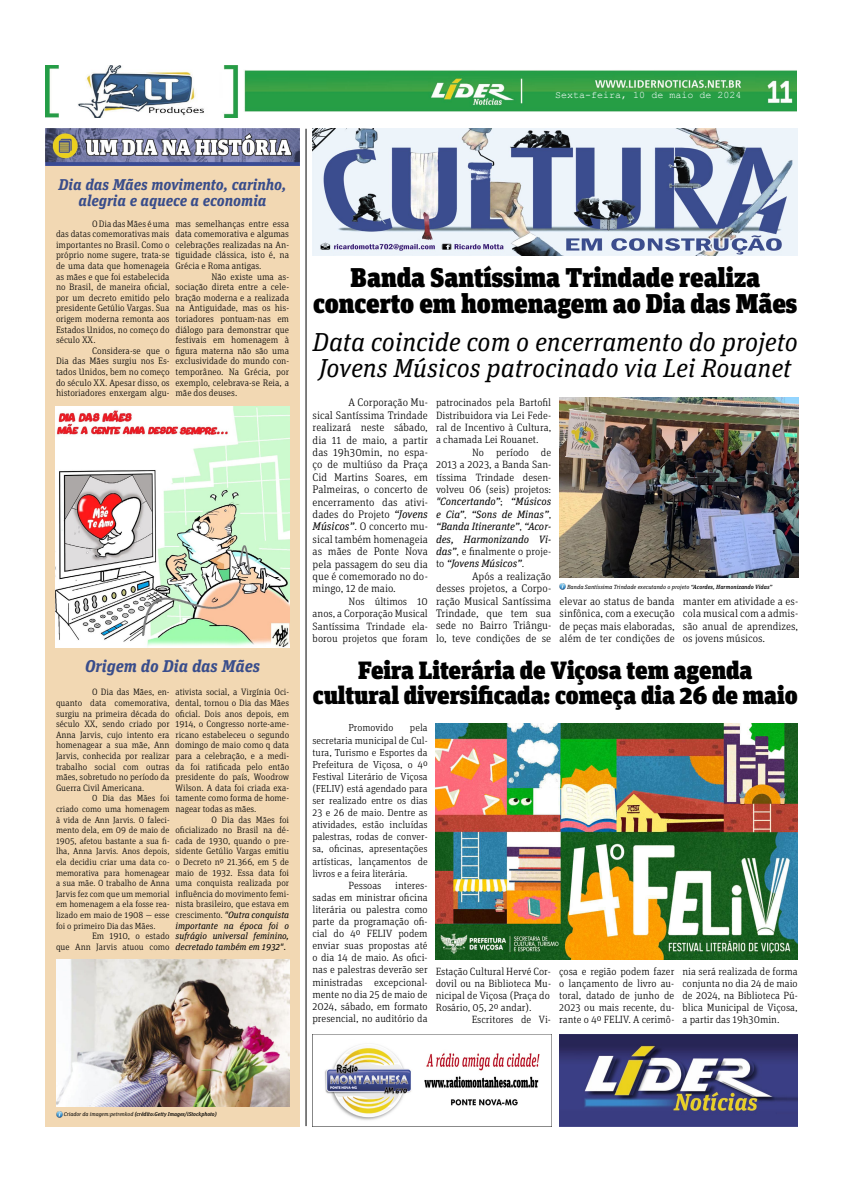
<style>
.page{position:relative;width:842px;height:1191px;background:#fff}
.page>*{position:absolute;margin:0;border:0;box-sizing:border-box;transform-origin:0 0}
.t1{font:900 27.1px/26px "Unit Slab Pro";color:#000;text-align:center}
.t2{font:italic 26px/26px "Unit Slab Pro";color:#000}
.t3{font:900 25px/25px "Unit Slab Pro";color:#000;text-align:center}
.t4{font:italic 700 17px "Unit Slab Pro";color:#394d8b}
.t5{font:italic 700 15.6px/16px "Unit Slab Pro";color:#394d8b;text-align:center}
.t6{font:300 11px/12.4px "Unit Slab Pro";color:#000;text-align:justify}
.t7{font:300 10.6px/12.4px "Unit Slab Pro";color:#000;text-align:justify}
.t8{font:300 10.5px/11.8px "Unit Slab Pro";color:#000;text-align:justify}
.t9{font:300 10.2px/12.1px "Unit Slab Pro";color:#000;text-align:justify}
.t10{font:10px "Courier New";color:#fff}
.t11{font:300 9.4px/10.6px "Unit Slab Pro";color:#000;text-align:justify}
.t12{font:300 9.3px/10.6px "Unit Slab Pro";color:#000;text-align:justify}
.t13{font:300 9.2px/10.6px "Unit Slab Pro";color:#000;text-align:justify}
.t14{font:300 8.9px/10.6px "Unit Slab Pro";color:#000;text-align:justify}
.t15{font:italic 6px "Unit Slab Pro";color:#000}
.t16{font:italic 500 5.6px "Unit Slab Pro";color:#000}
.s1{font-weight:400;font-style:italic}
.s2{font-weight:500}
.s3{font-weight:400}
</style>
<div class="page">
<img style="left:45px;top:65px;width:751px;height:52px">
<hr style="left:306px;top:129px;width:1px;height:997px;background:#000">
<div style="left:46px;top:165px;width:254px;height:961px;background:#f2d8b3"></div>
<img style="left:56px;top:960px;width:233px;height:146px">
<img style="left:56px;top:406px;width:233px;height:241px">
<img style="left:46px;top:129px;width:254px;height:36px">
<img style="left:313px;top:129px;width:485px;height:126px">
<img style="left:559px;top:398px;width:239px;height:179px">
<img style="left:436px;top:723px;width:362px;height:237px">
<svg style="left:56px;top:1111px;width:7px;height:6px"></svg>
<svg style="left:559px;top:584px;width:7px;height:5px"></svg>
<img style="left:312px;top:1034px;width:239px;height:92px">
<img style="left:559px;top:1034px;width:239px;height:92px">
<p class="t10" style="left:555px;top:89px;width:188px">Sexta-feira, 10 de maio de 2024</p>
<h3 class="t5" style="left:59px;top:175px;width:229px">Dia das Mães movimento, carinho, alegria e aquece a economia</h3>
<p class="t11" style="left:175px;top:218px;width:115px">mas semelhanças entre essa data comemorativa e algumas celebrações realizadas na An&shy;tiguidade clássica, isto é, na Grécia e Roma antigas.</p>
<p class="t11" style="left:175px;top:271px;width:115px;text-indent:36px">Não existe uma as&shy;sociação direta entre a cele&shy;bração moderna e a realizada na Antiguidade, mas os his&shy;toriadores pontuam-nas em diálogo para demonstrar que festivais em homenagem à figura materna não são uma exclusividade do mundo con&shy;temporâneo. Na Grécia, por exemplo, celebrava-se Reia, a mãe dos deuses.</p>
<p class="t12" style="left:56px;top:218px;width:115px;text-indent:36px">O Dia das Mães é uma das datas comemorativas mais importantes no Brasil. Como o próprio nome sugere, trata-se de uma data que homenageia as mães e que foi estabelecida no Brasil, de maneira oficial, por um decreto emitido pelo presidente Getúlio Vargas. Sua origem moderna remonta aos Estados Unidos, no começo do século XX.</p>
<p class="t11" style="left:56px;top:345px;width:115px;text-indent:36px">Considera-se que o Dia das Mães surgiu nos Es&shy;tados Unidos, bem no começo do século XX. Apesar disso, os historiadores enxergam algu-</p>
<h3 class="t4" style="left:85px;top:653px;width:176px">Origem do Dia das Mães</h3>
<p class="t13" style="left:56px;top:686px;width:115px;text-indent:36px">O Dia das Mães, en&shy;quanto data comemorativa, surgiu na primeira década do século XX, sendo criado por Anna Jarvis, cujo intento era homenagear a sua mãe, Ann Jarvis, conhecida por realizar trabalho social com outras mães, sobretudo no período da Guerra Civil Americana.</p>
<p class="t14" style="left:56px;top:792px;width:115px;text-indent:36px">O Dia das Mães foi criado como uma homenagem à vida de Ann Jarvis. O faleci&shy;mento dela, em 09 de maio de 1905, afetou bastante a sua fi&shy;lha, Anna Jarvis. Anos depois, ela decidiu criar uma data co&shy;memorativa para homenagear a sua mãe. O trabalho de Anna Jarvis fez com que um memorial em homenagem a ela fosse rea&shy;lizado em maio de 1908 — esse foi o primeiro Dia das Mães.</p>
<p class="t13" style="left:56px;top:930px;width:115px;text-align:right">Em 1910, o estado<br>que Ann Jarvis atuou como</p>
<p class="t13" style="left:175px;top:686px;width:115px">ativista social, a Virgínia Oci&shy;dental, tornou o Dia das Mães oficial. Dois anos depois, em 1914, o Congresso norte-ame&shy;ricano estabeleceu o segundo domingo de maio como q data para a celebração, e a medi&shy;da foi ratificada pelo então presidente do país, Woodrow Wilson. A data foi criada exa&shy;tamente como forma de home&shy;nagear todas as mães.</p>
<p class="t13" style="left:175px;top:814px;width:115px;text-indent:36px">O Dia das Mães foi oficializado no Brasil na dé&shy;cada de 1930, quando o pre&shy;sidente Getúlio Vargas emitiu o Decreto nº 21.366, em 5 de maio de 1932. Essa data foi uma conquista realizada por influência do movimento femi&shy;nista brasileiro, que estava em crescimento. <span class="s1">"Outra conquista importante na época foi o sufrágio universal feminino, decretado também em 1932".</span></p>
<h1 class="t1" style="left:313px;top:263px;width:486px">Banda Santíssima Trindade realiza concerto em homenagem ao Dia das Mães</h1>
<h2 class="t2" style="left:313px;top:329px;width:487px">Data coincide com o encerramento do projeto<br>Jovens Músicos patrocinado via Lei Rouanet</h2>
<p class="t6" style="left:313px;top:396px;width:117px;text-indent:36px">A Corporação Mu&shy;sical Santíssima Trindade realizará neste sábado, dia 11 de maio, a partir das 19h30min, no espa&shy;ço de multiúso da Praça Cid Martins Soares, em Palmeiras, o concerto de encerramento das ativi&shy;dades do Projeto <span class="s1">“Jovens Músicos”</span>. O concerto mu&shy;sical também homenageia as mães de Ponte Nova pela passagem do seu dia que é comemorado no do&shy;mingo, 12 de maio.</p>
<p class="t7" style="left:313px;top:594px;width:117px;text-indent:36px">Nos últimos 10 anos, a Corporação Musical Santíssima Trindade ela&shy;borou projetos que foram</p>
<p class="t7" style="left:436px;top:396px;width:117px">patrocinados pela Bartofil Distribuidora via Lei Fede&shy;ral de Incentivo à Cultura, a chamada Lei Rouanet.</p>
<p class="t7" style="left:436px;top:445px;width:117px;text-indent:36px">No período de 2013 a 2023, a Banda San&shy;tíssima Trindade desen&shy;volveu 06 (seis) projetos: <span class="s1">"Concertando”</span>; <span class="s1">“Músicos e Cia”</span>, <span class="s1">“Sons de Minas”</span>, <span class="s1">“Banda Itinerante”</span>, <span class="s1">“Acor&shy;des, Harmonizando Vi&shy;das”</span>, e finalmente o proje&shy;to <span class="s1">“Jovens Músicos”</span>.</p>
<p class="t6" style="left:436px;top:569px;width:117px;text-indent:36px">Após a realização desses projetos, a Corpo&shy;ração Musical Santíssima Trindade, que tem sua sede no Bairro Triângu&shy;lo, teve condições de se</p>
<p class="t15" style="left:567px;top:582px;width:207px">Banda Santíssima Trindade executando o projeto <span class="s2">“Acordes, Harmonizando Vidas”</span></p>
<p class="t6" style="left:560px;top:594px;width:117px">elevar ao status de banda sinfônica, com a execução de peças mais elaboradas, além de ter condições de</p>
<p class="t6" style="left:683px;top:594px;width:117px">manter em atividade a es&shy;cola musical com a admis&shy;são anual de aprendizes, os jovens músicos.</p>
<h3 class="t3" style="left:313px;top:656px;width:486px">Feira Literária de Viçosa tem agenda cultural diversificada: começa dia 26 de maio</h3>
<p class="t9" style="left:312px;top:721px;width:117px;text-indent:98px">pela secretaria municipal de Cul&shy;tura, Turismo e Esportes da Prefeitura de Viçosa, o 4º Festival Literário de Viçosa (FELIV) está agendado para ser realizado entre os dias 23 e 26 de maio. Dentre as atividades, estão incluídas palestras, rodas de conver&shy;sa, oficinas, apresentações artísticas, lançamentos de livros e a feira literária.</p>
<p class="t8" style="left:348px;top:879px;width:35px">Pessoas</p>
<p class="t9" style="left:348px;top:721px;width:46px">Promovido</p>
<p class="t8" style="left:312px;top:878px;width:117px;line-height:12.1px;text-indent:83px">interes&shy;sadas em ministrar oficina literária ou palestra como parte da programação ofi&shy;cial do 4º FELIV podem enviar suas propostas até o dia 14 de maio. As ofici&shy;nas e palestras deverão ser ministradas excepcional&shy;mente no dia 25 de maio de 2024, sábado, em formato presencial, no auditório da</p>
<p class="t8" style="left:436px;top:965px;width:117px">Estação Cultural Hervé Cor&shy;dovil ou na Biblioteca Mu&shy;nicipal de Viçosa (Praça do Rosário, 05, 2º andar).</p>
<p class="t8" style="left:472px;top:1012px;width:81px">Escritores de Vi-</p>
<p class="t8" style="left:559px;top:965px;width:117px">çosa e região podem fazer o lançamento de livro au&shy;toral, datado de junho de 2023 ou mais recente, du&shy;rante o 4º FELIV. A cerimô-</p>
<p class="t8" style="left:682px;top:965px;width:117px">nia será realizada de forma conjunta no dia 24 de maio de 2024, na Biblioteca Pú&shy;blica Municipal de Viçosa, a partir das 19h30min.</p>
<p class="t16" style="left:64px;top:1110px;width:154px"><span class="s3">Criador da imagem:petrenkod</span> (crédito:Getty Images/iStockphoto)</p>
</div>
